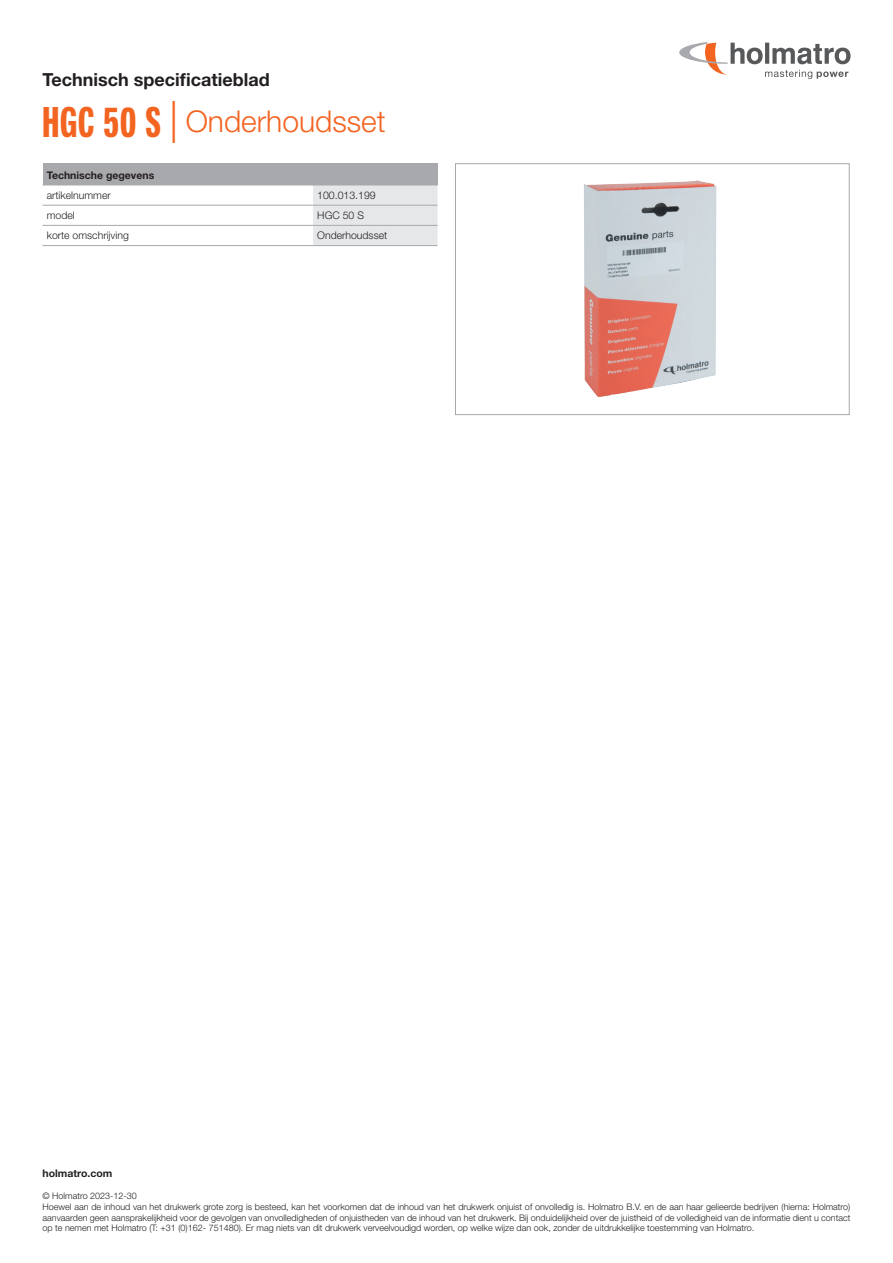
<style>
.page{position:relative;width:893px;height:1263px;background:#fff}
.page>*{position:absolute;margin:0;border:0;box-sizing:border-box;transform-origin:0 0}
.t1{font:300 30px "Helvetica Neue LT Std";color:#f36421}
.t2{font:700 18px "Helvetica Neue LT Std";color:#231f20}
.t3{font:300 10.5px "Helvetica Neue LT Std";color:#231f20}
.t4{font:700 10.5px "Helvetica Neue LT Std";color:#231f20}
.t5{font:300 9px/10.8px "Helvetica Neue LT Std";color:#231f20}
.s1{font-family:"Neue Helvetica Pro 79 Cm";font-weight:700;font-size:42px}
.s2{font-size:42px}
</style>
<div class="page">
<svg style="left:679px;top:42px;width:171px;height:37px"></svg>
<div style="left:43px;top:164px;width:394px;height:21px;background:#a8a9ad"></div>
<svg style="left:313px;top:164px;width:125px;height:82px"></svg>
<hr style="left:43px;top:185px;width:270px;height:1px;background:#a8a9ad">
<hr style="left:313px;top:185px;width:125px;height:1px;background:#a8a9ad">
<hr style="left:43px;top:205px;width:270px;height:1px;background:#a8a9ad">
<hr style="left:313px;top:205px;width:124px;height:1px;background:#a8a9ad">
<hr style="left:43px;top:245px;width:270px;height:1px;background:#a8a9ad">
<hr style="left:43px;top:225px;width:270px;height:1px;background:#a8a9ad">
<hr style="left:313px;top:245px;width:124px;height:1px;background:#a8a9ad">
<hr style="left:313px;top:225px;width:124px;height:1px;background:#a8a9ad">
<img style="left:584px;top:180px;width:133px;height:217px">
<div style="left:455px;top:164px;width:394px;height:251px;border:1px solid #a8a9ad"></div>
<h2 class="t2" style="left:43px;top:68px;width:229px">Technisch specificatieblad</h2>
<h1 class="t1" style="left:43px;top:103px;width:345px"><span class="s1">HGC 50 S</span> <span class="s2">|</span> Onderhoudsset</h1>
<p class="t4" style="left:47px;top:168px;width:109px">Technische gegevens</p>
<p class="t3" style="left:47px;top:189px;width:65px">artikelnummer</p>
<p class="t3" style="left:317px;top:189px;width:60px">100.013.199</p>
<p class="t3" style="left:47px;top:209px;width:30px">model</p>
<p class="t3" style="left:317px;top:209px;width:48px">HGC 50 S</p>
<p class="t3" style="left:47px;top:229px;width:84px">korte omschrijving</p>
<p class="t3" style="left:317px;top:229px;width:72px">Onderhoudsset</p>
<p class="t4" style="left:43px;top:1167px;width:71px">holmatro.com</p>
<p class="t5" style="left:43px;top:1190px;width:809px">© Holmatro 2023-12-30<br>Hoewel aan de inhoud van het drukwerk grote zorg is besteed, kan het voorkomen dat de inhoud van het drukwerk onjuist of onvolledig is. Holmatro B.V. en de aan haar gelieerde bedrijven (hierna: Holmatro) aanvaarden geen aansprakelijkheid voor de gevolgen van onvolledigheden of onjuistheden van de inhoud van het drukwerk. Bij onduidelijkheid over de juistheid of de volledigheid van de informatie dient u contact op te nemen met Holmatro (T: +31 (0)162- 751480). Er mag niets van dit drukwerk verveelvoudigd worden, op welke wijze dan ook, zonder de uitdrukkelijke toestemming van Holmatro.</p>
</div>
